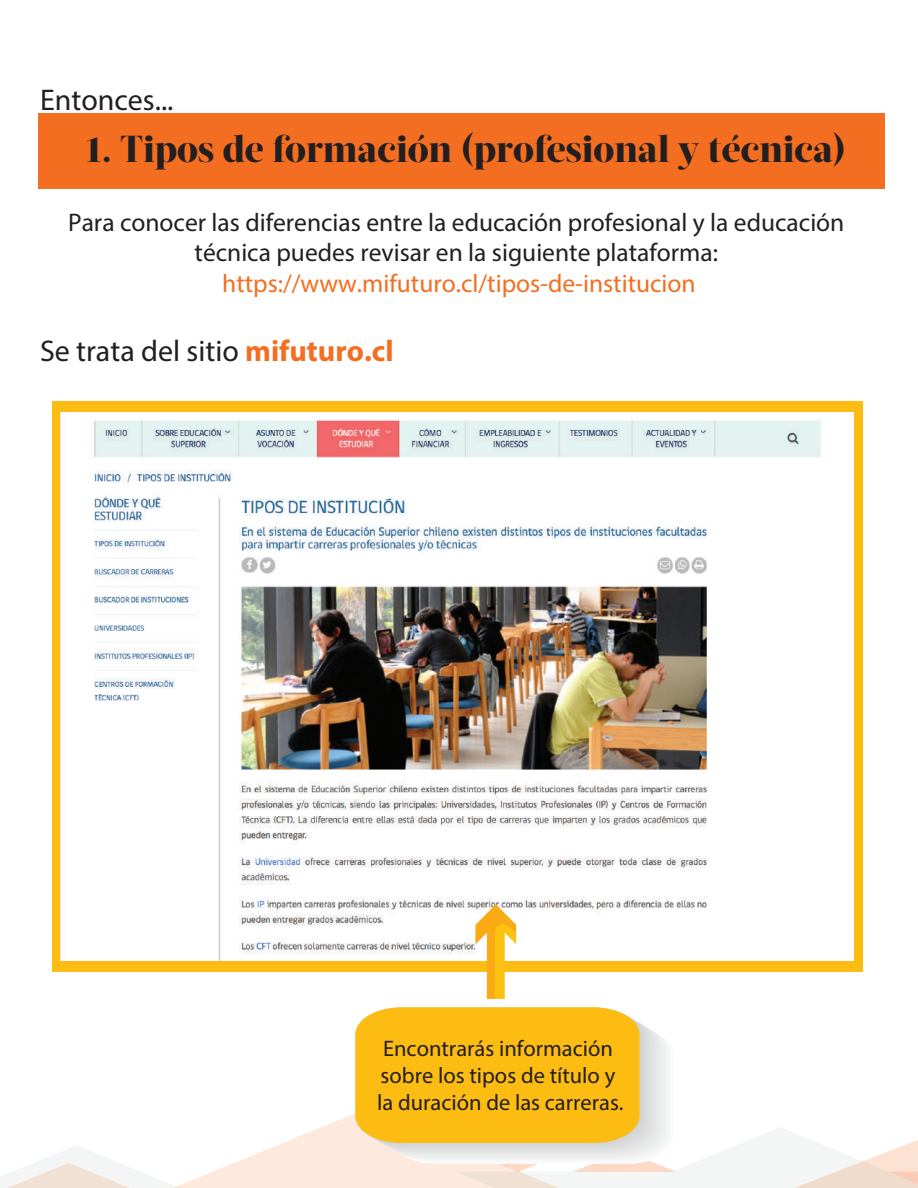
<style>
.page{position:relative;width:918px;height:1188px;background:#fff}
.page>*{position:absolute;margin:0;border:0;box-sizing:border-box;transform-origin:0 0}
.t1{font:800 37.5px "Acta Display";color:#231f20}
.t2{font:30px "Myriad Pro";color:#231f20}
.t3{font:25.5px/30.6px "Myriad Pro";color:#231f20;text-align:center}
.t4{font:25.5px "Myriad Pro";color:#f36e21}
.t5{font:22.5px/27px "Myriad Pro";color:#231f20}
.s1{font-weight:700;color:#f36e21}
</style>
<div class="page">
<div style="left:52px;top:402px;width:810px;height:570px;background:#fdbc12"></div>
<img style="left:61px;top:413px;width:792px;height:548px">
<div style="left:38px;top:113px;width:846px;height:76px;background:#f36e21"></div>
<svg style="left:0;top:1007px;width:918px;height:181px"></svg>
<svg style="left:476px;top:904px;width:40px;height:95px"></svg>
<p class="t2" style="left:40px;top:82px;width:135px">Entonces...</p>
<h1 class="t1" style="left:86px;top:127px;width:762px">1. Tipos de formación (profesional y técnica)</h1>
<p class="t3" style="left:68px;top:207px;width:778px">Para conocer las diferencias entre la educación profesional y la educación técnica puedes revisar en la siguiente plataforma:</p>
<p class="t4" style="left:222px;top:268px;width:475px">https://www.mifuturo.cl/tipos-de-institucion</p>
<p class="t2" style="left:40px;top:332px;width:355px">Se trata del sitio <span class="s1">mifuturo.cl</span></p>
<p class="t5" style="left:377px;top:1034px;width:248px">Encontrarás información sobre los tipos de título y la duración de las carreras.</p>
</div>
